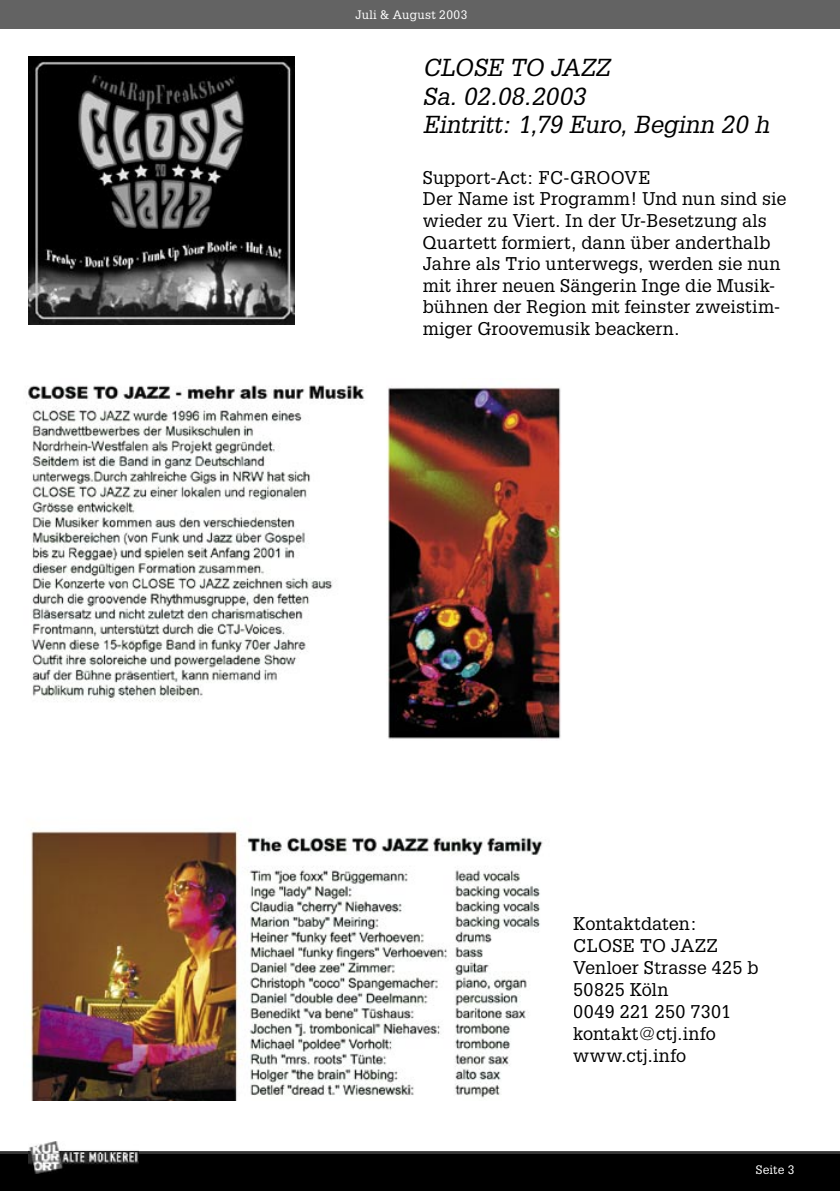
<style>
.page{position:relative;width:840px;height:1191px;background:#fff}
.page>*{position:absolute;margin:0;border:0;box-sizing:border-box;transform-origin:0 0}
.t1{font:italic 24px/28.8px "Glypha";color:#000}
.t2{font:18px/21.6px "Glypha";letter-spacing:.01em;color:#000}
.t3{font:12px "Glypha";letter-spacing:.025em;color:#fff}
</style>
<div class="page">
<img style="left:28px;top:57px;width:266px;height:267px">
<img style="left:28px;top:385px;width:533px;height:715px">
<svg style="left:0;top:1151px;width:839px;height:40px;background:#040404"></svg>
<div style="left:0;top:0;width:839px;height:28px;background:#636363"></div>
<img style="left:28px;top:1141px;width:111px;height:10px">
<img style="left:28px;top:1151px;width:111px;height:23px">
<p class="t3" style="left:355px;top:7px;width:113px">Juli &amp; August 2003</p>
<h1 class="t1" style="left:422px;top:52px;width:347px">CLOSE TO JAZZ<br>Sa. 02.08.2003<br>Eintritt: 1,79 Euro, Beginn 20 h</h1>
<p class="t2" style="left:422px;top:166px;width:365px">Support-Act: FC-GROOVE<br>Der Name ist Programm! Und nun sind sie wieder zu Viert. In der Ur-Besetzung als Quartett formiert, dann über anderthalb Jahre als Trio unterwegs, werden sie nun mit ihrer neuen Sängerin Inge die Musik&shy;bühnen der Region mit feinster zweistim&shy;miger Groovemusik beackern.</p>
<p class="t2" style="left:573px;top:912px;width:187px">Kontaktdaten:<br>CLOSE TO JAZZ<br>Venloer Strasse 425 b<br>50825 Köln<br>0049 221 250 7301 kontakt@ctj.info www.ctj.info</p>
<p class="t3" style="left:755px;top:1162px;width:40px">Seite 3</p>
</div>
